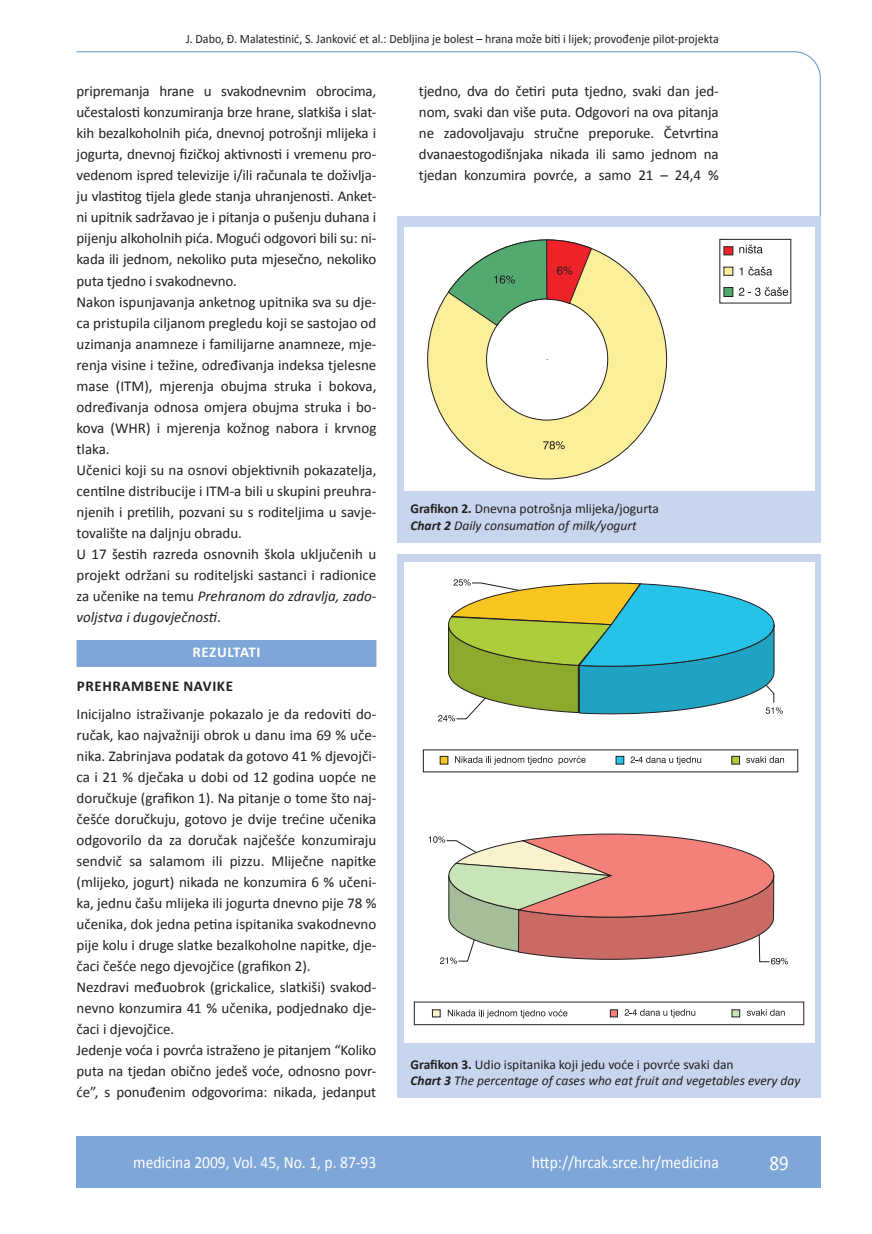
<style>
.page{position:relative;width:872px;height:1234px;background:#fff}
.page>*{position:absolute;margin:0;border:0;box-sizing:border-box;transform-origin:0 0}
.t1{font:21px "Calibri";color:#fff;scale:.9 1}
.t2{font:17.25px "Calibri";color:#fff;scale:.9 1}
.osnovni_tekst{font:15px/21px "Calibri";letter-spacing:-.005em;color:#231f20;text-align:justify}
.podnaslov{font:700 15px "Calibri";letter-spacing:.04em;color:#231f20}
.naslov_ruler{font:700 15px "Calibri";letter-spacing:.035em;color:#fff}
.potpis_slika{font:italic 13.5px/16.5px "Calibri";color:#231f20}
.potpis_slika-2{font:13.5px/16.5px "Calibri";color:#231f20}
.glava{font:12.75px "Calibri";color:#231f20;scale:.94 1}
.s1{font-style:italic}
.s2{font-weight:700}
.s3{font-weight:700;font-style:italic}
.s4{font-weight:700;font-style:normal}
.s5{font-style:normal}
</style>
<div class="page">
<svg style="left:76px;top:51px;width:745px;height:275px"></svg>
<div style="left:77px;top:1135px;width:744px;height:51px;background:#7ea6d8"></div>
<div style="left:77px;top:640px;width:299px;height:27px;background:#7ea6d8"></div>
<div style="left:398px;top:216px;width:423px;height:326px;background:#c7d5ee"></div>
<div style="left:404px;top:227px;width:410px;height:264px;background:#fff"></div>
<svg style="left:427px;top:248px;width:240px;height:231px"></svg>
<svg style="left:447px;top:239px;width:145px;height:121px"></svg>
<svg style="left:543px;top:441px;width:22px;height:8px"></svg>
<div style="left:723px;top:246px;width:10px;height:9px;background:#ee2229;border:1px solid #231f20"></div>
<svg style="left:739px;top:244px;width:23px;height:9px"></svg>
<div style="left:723px;top:267px;width:10px;height:8px;background:#fcef9a"></div>
<svg style="left:739px;top:267px;width:3px;height:8px"></svg>
<svg style="left:748px;top:266px;width:24px;height:9px"></svg>
<div style="left:723px;top:287px;width:10px;height:10px;background:#53aa70;border:1px solid #231f20"></div>
<svg style="left:739px;top:287px;width:49px;height:9px"></svg>
<div style="left:398px;top:554px;width:423px;height:543px;background:#c7d5ee"></div>
<div style="left:404px;top:561px;width:410px;height:481px;background:#fff"></div>
<div style="left:440px;top:755px;width:8px;height:9px;background:#f9c621;border:1px solid #231f20"></div>
<svg style="left:455px;top:756px;width:97px;height:8px"></svg>
<svg style="left:558px;top:755px;width:27px;height:9px"></svg>
<div style="left:615px;top:755px;width:9px;height:9px;background:#26c2e7;border:1px solid #231f20"></div>
<svg style="left:630px;top:756px;width:71px;height:8px"></svg>
<div style="left:731px;top:755px;width:9px;height:9px;background:#accc3b;border:1px solid #231f20"></div>
<svg style="left:746px;top:756px;width:38px;height:6px"></svg>
<svg style="left:432px;top:1009px;width:8px;height:7px"></svg>
<svg style="left:448px;top:1009px;width:119px;height:9px"></svg>
<div style="left:610px;top:1009px;width:8px;height:7px;background:#f48179;border:1px solid #231f20"></div>
<svg style="left:624px;top:1009px;width:71px;height:8px"></svg>
<svg style="left:731px;top:1009px;width:9px;height:7px"></svg>
<svg style="left:747px;top:1009px;width:37px;height:6px"></svg>
<svg style="left:438px;top:579px;width:345px;height:142px"></svg>
<svg style="left:429px;top:833px;width:359px;height:131px"></svg>
<p class="glava" style="left:186px;top:30px;width:568px">J. Dabo, Đ. Malatestinić, S. Janković et al.: Debljina je bolest – hrana može biti i lijek; provođenje pilot-projekta</p>
<p class="osnovni_tekst" style="left:77px;top:80px;width:301px">pripremanja hrane u svakodnevnim obrocima, učestalosti konzumiranja brze hrane, slatkiša i slat&shy;kih bezalkoholnih pića, dnevnoj potrošnji mlijeka i jogurta, dnevnoj fizičkoj aktivnosti i vremenu pro&shy;vedenom ispred televizije i/ili računala te doživlja&shy;ju vlastitog tijela glede stanja uhranjenosti. Anket&shy;ni upitnik sadržavao je i pitanja o pušenju duhana i pijenju alkoholnih pića. Mogući odgovori bili su: ni&shy;kada ili jednom, nekoliko puta mjesečno, nekoliko puta tjedno i svakodnevno.</p>
<p class="osnovni_tekst" style="left:77px;top:290px;width:301px">Nakon ispunjavanja anketnog upitnika sva su dje&shy;ca pristupila ciljanom pregledu koji se sastojao od uzimanja anamneze i familijarne anamneze, mje&shy;renja visine i težine, određivanja indeksa tjelesne mase (ITM), mjerenja obujma struka i bokova, određivanja odnosa omjera obujma struka i bo&shy;kova (WHR) i mjerenja kožnog nabora i krvnog tlaka.</p>
<p class="osnovni_tekst" style="left:77px;top:458px;width:301px">Učenici koji su na osnovi objektivnih pokazatelja, centilne distribucije i ITM-a bili u skupini preuhra&shy;njenih i pretilih, pozvani su s roditeljima u savje&shy;tovalište na daljnju obradu.</p>
<p class="osnovni_tekst" style="left:77px;top:542px;width:301px">U 17 šestih razreda osnovnih škola uključenih u projekt održani su roditeljski sastanci i radionice za učenike na temu <span class="s1">Prehranom do zdravlja, zado&shy;voljstva i dugovječnosti</span>.</p>
<p class="naslov_ruler" style="left:192px;top:643px;width:70px">REZULTATI</p>
<p class="podnaslov" style="left:77px;top:676px;width:143px">PREHRAM BENE NAVIKE</p>
<p class="osnovni_tekst" style="left:77px;top:702px;width:301px">Inicijalno istraživanje pokazalo je da redoviti do&shy;ručak, kao najvažniji obrok u danu ima 69 % uče&shy;nika. Zabrinjava podatak da gotovo 41 % djevojči&shy;ca i 21 % dječaka u dobi od 12 godina uopće ne doručkuje (grafikon 1). Na pitanje o tome što naj&shy;češće doručkuju, gotovo je dvije trećine učenika odgovorilo da za doručak najčešće konzumiraju sendvič sa salamom ili pizzu. Mliječne napitke (mlijeko, jogurt) nikada ne konzumira 6 % učeni&shy;ka, jednu čašu mlijeka ili jogurta dnevno pije 78 % učenika, dok jedna petina ispitanika svakodnevno pije kolu i druge slatke bezalkoholne napitke, dje&shy;čaci češće nego djevojčice (grafikon 2).</p>
<p class="osnovni_tekst" style="left:77px;top:975px;width:301px">Nezdravi međuobrok (grickalice, slatkiši) svakod&shy;nevno konzumira 41 % učenika, podjednako dje&shy;čaci i djevojčice.</p>
<p class="osnovni_tekst" style="left:77px;top:1038px;width:301px">Jedenje voća i povrća istraženo je pitanjem “Koliko puta na tjedan obično jedeš voće, odnosno povr&shy;će”, s ponuđenim odgovorima: nikada, jedanput</p>
<p class="osnovni_tekst" style="left:419px;top:80px;width:301px">tjedno, dva do četiri puta tjedno, svaki dan jed&shy;nom, svaki dan više puta. Odgovori na ova pitanja ne zadovoljavaju stručne preporuke. Četvrtina dvanaestogodišnjaka nikada ili samo jednom na tjedan konzumira povrće, a samo 21 – 24,4 %</p>
<p class="potpis_slika-2" style="left:410px;top:499px;width:250px"><span class="s2">GRAFIKON 2.</span> Dnevna potrošnja mlijeka/jogurta<br><span class="s3">Chart 2</span> <span class="s1">Daily consumation of milk/yogurt</span></p>
<p class="potpis_slika" style="left:410px;top:1054px;width:391px"><span class="s4">GRAFIKON 3.</span> <span class="s5">Udio ispitanika koji jedu voće i povrće svaki dan<br></span><span class="s2">Chart 3</span> The percentage of cases who eat fruit and vegetables every day</p>
<p class="t2" style="left:133px;top:1151px;width:272px">medicina 2009, Vol. 45, No. 1, p. 87-93</p>
<p class="t2" style="left:532px;top:1151px;width:209px">http://hrcak.srce.hr/medicina</p>
<p class="t1" style="left:769px;top:1149px;width:23px">89</p>
</div>
